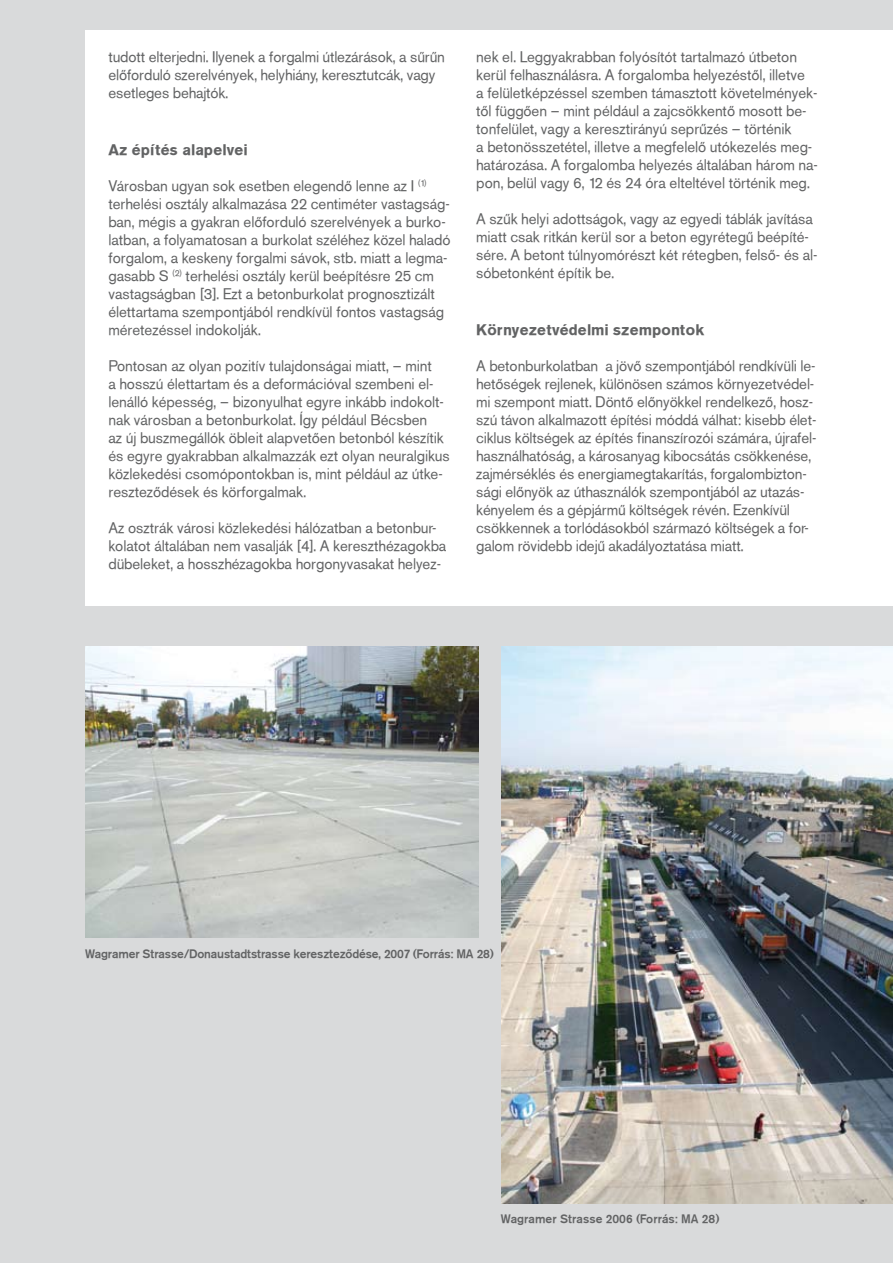
<style>
.page{position:relative;width:893px;height:1263px;background:#d9dadb}
.page>*{position:absolute;margin:0;border:0;box-sizing:border-box;transform-origin:0 0}
.t1{font:15px/18px "Akzidenz Grotesk PFL";letter-spacing:.015em;color:#626364}
.t2{font:700 15px "Akzidenz Grotesk PFL";letter-spacing:.015em;color:#626364}
.t3{font:12px "Akzidenz Grotesk Md PFL";color:#626364}
</style>
<div class="page">
<div style="left:85px;top:30px;width:808px;height:575px;background:#fff"></div>
<img style="left:85px;top:646px;width:393px;height:292px">
<img style="left:501px;top:646px;width:392px;height:557px">
<p class="t1" style="left:108px;top:48px;width:338px">tudott elterjedni. Ilyenek a forgalmi útlezárások, a sűrűn előforduló szerelvények, helyhiány, keresztutcák, vagy esetleges behajtók.</p>
<p class="t2" style="left:108px;top:141px;width:141px">Az építés alapelvei</p>
<p class="t1" style="left:108px;top:177px;width:343px">Városban ugyan sok esetben elegendő lenne az I <sup>(1) </sup>terhelési osztály alkalmazása 22 centiméter vastagság&shy;ban, mégis a gyakran előforduló szerelvények a burko&shy;latban, a folyamatosan a burkolat széléhez közel haladó forgalom, a keskeny forgalmi sávok, stb. miatt a legma&shy;gasabb S <sup>(2)</sup> terhelési osztály kerül beépítésre 25 cm vastagságban [3]. Ezt a betonburkolat prognosztizált élettartama szempontjából rendkívül fontos vastagság méretezéssel indokolják.</p>
<p class="t1" style="left:108px;top:357px;width:343px">Pontosan az olyan pozitív tulajdonságai miatt, – mint<br>a hosszú élettartam és a deformációval szembeni el&shy;lenálló képesség, – bizonyulhat egyre inkább indokolt&shy;nak városban a betonburkolat. Így például Bécsben<br>az új buszmegállók öbleit alapvetően betonból készítik és egyre gyakrabban alkalmazzák ezt olyan neuralgikus közlekedési csomópontokban is, mint például az útke&shy;reszteződések és körforgalmak.</p>
<p class="t1" style="left:108px;top:519px;width:339px">Az osztrák városi közlekedési hálózatban a betonbur&shy;kolatot általában nem vasalják [4]. A kereszthézagokba dübeleket, a hosszhézagokba horgonyvasakat helyez-</p>
<p class="t1" style="left:476px;top:48px;width:343px">nek el. Leggyakrabban folyósítót tartalmazó útbeton kerül felhasználásra. A forgalomba helyezéstől, illetve<br>a felületképzéssel szemben támasztott követelmények&shy;től függően – mint például a zajcsökkentő mosott be&shy;tonfelület, vagy a keresztirányú seprűzés – történik<br>a betonösszetétel, illetve a megfelelő utókezelés meg&shy;határozása. A forgalomba helyezés általában három na&shy;pon, belül vagy 6, 12 és 24 óra elteltével történik meg.</p>
<p class="t1" style="left:476px;top:210px;width:343px">A szűk helyi adottságok, vagy az egyedi táblák javítása miatt csak ritkán kerül sor a beton egyrétegű beépíté&shy;sére. A betont túlnyomórészt két rétegben, felső- és al&shy;sóbetonként építik be.</p>
<p class="t2" style="left:476px;top:321px;width:229px">Környezetvédelmi szempontok</p>
<p class="t1" style="left:476px;top:357px;width:342px">A betonburkolatban a jövő szempontjából rendkívüli le&shy;hetőségek rejlenek, különösen számos környezetvédel&shy;mi szempont miatt. Döntő előnyökkel rendelkező, hos - szú távon alkalmazott építési móddá válhat: kisebb élet&shy;ciklus költségek az építés finanszírozói számára, újrafel&shy;használhatóság, a károsanyag kibocsátás csökkenése, zajmérséklés és energiamegtakarítás, forgalombizton&shy;sági előnyök az úthasználók szempontjából az utazás&shy;kényelem és a gépjármű költségek révén. Ezenkívül csökkennek a torlódásokból származó költségek a for&shy;galom rövidebb idejű akadályoztatása miatt.</p>
<p class="t3" style="left:85px;top:945px;width:410px">Wagramer Strasse/Donaustadtstrasse kereszteződése, 2007 (Forrás: MA 28)</p>
<p class="t3" style="left:501px;top:1211px;width:220px">Wagramer Strasse 2006 (Forrás: MA 28)</p>
</div>
